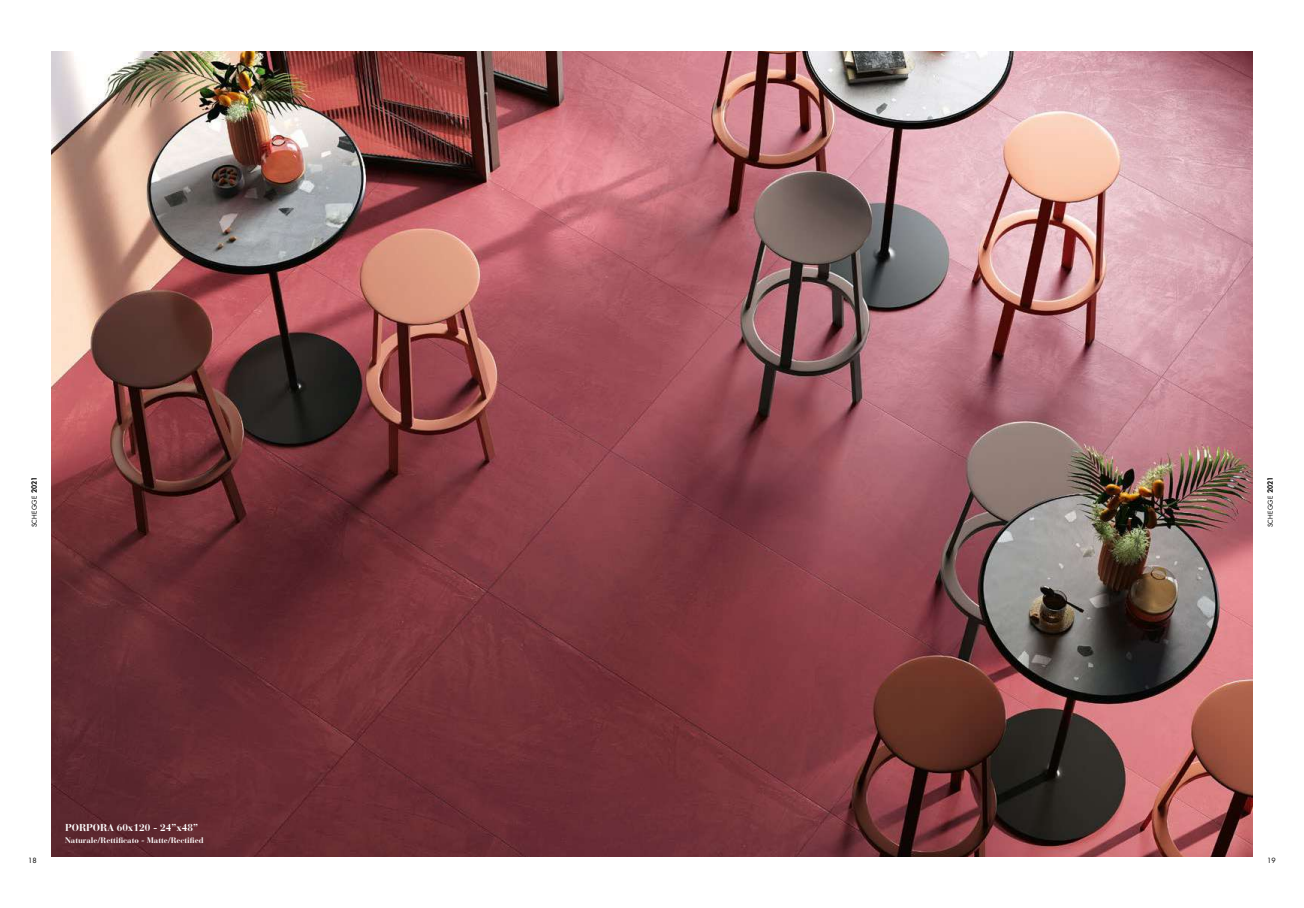
<style>
.page{position:relative;width:1304px;height:908px;background:#fff}
.page>*{position:absolute;margin:0;border:0;box-sizing:border-box;transform-origin:0 0}
.t1{font:700 10px "Bauer Bodoni Std";color:#fff}
.t2{font:700 8px "Bauer Bodoni Std";color:#fff}
.t3{font:7px "Futura Std";color:#000}
.t4{font:6.5px "Futura Std";letter-spacing:.025em;color:#000}
.s1{font-weight:800;font-size:7px}
</style>
<div class="page">
<img style="left:51px;top:51px;width:1202px;height:805px">
<p class="t4" style="left:30px;top:527px;width:52px;rotate:-90deg">SCHEGGE <span class="s1">2021</span></p>
<p class="t4" style="left:1266px;top:527px;width:52px;rotate:-90deg">SCHEGGE <span class="s1">2021</span></p>
<p class="t1" style="left:65px;top:820px;width:134px">PORPORA 60x120 - 24”x48”</p>
<p class="t2" style="left:65px;top:834px;width:140px">Naturale/Rettificato - Matte/Rectified</p>
<p class="t3" style="left:28px;top:855px;width:10px">18</p>
<p class="t3" style="left:1267px;top:855px;width:10px">19</p>
</div>
